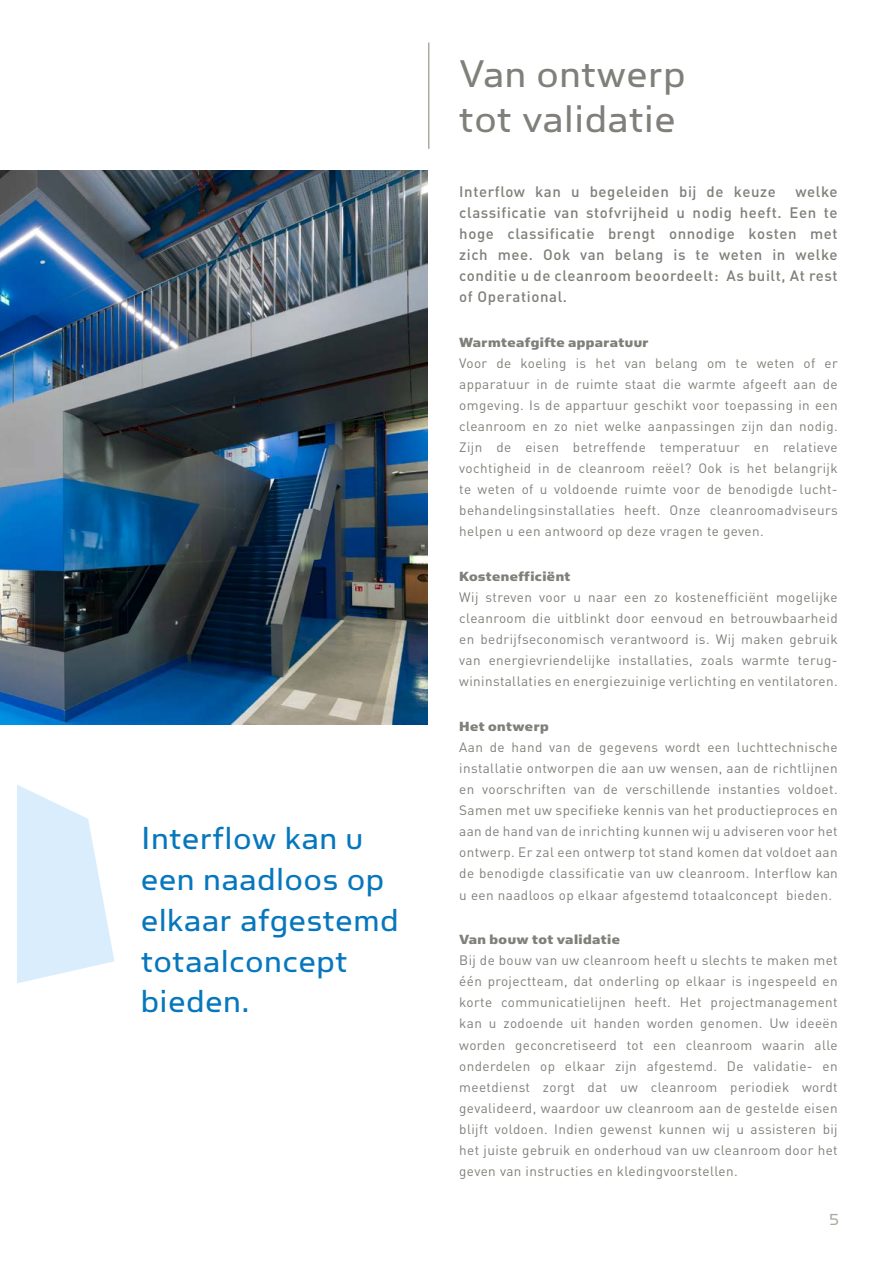
<style>
.page{position:relative;width:893px;height:1263px;background:#fff}
.page>*{position:absolute;margin:0;border:0;box-sizing:border-box;transform-origin:0 0}
.t1{font:43.5px/45px "Simian Text Orangutan";letter-spacing:.03em;color:#807f79}
.t2{font:36px/40.8px "Simian Text Orangutan";letter-spacing:.03em;color:#0777bd}
.t3{font:18px "Simian Display Orangutan";color:#acaba2}
.t4{font:500 15px/21px "DIN";letter-spacing:.04em;color:#807f79;text-align:justify}
.t5{font:15px "Simian Text Chimpanzee";letter-spacing:.03em;color:#807f79}
.t6{font:13.5px/21px "DIN";letter-spacing:.03em;color:#807f79;text-align:justify}
</style>
<div class="page">
<hr style="left:428px;top:43px;width:1px;height:106px;background:#acaba2">
<img style="left:0;top:170px;width:427px;height:555px">
<svg style="left:17px;top:785px;width:97px;height:198px"></svg>
<h2 class="t2" style="left:141px;top:817px;width:259px">Interflow kan u een naadloos op elkaar afgestemd totaalconcept bieden.</h2>
<h1 class="t1" style="left:459px;top:51px;width:228px">Van ontwerp tot validatie</h1>
<p class="t4" style="left:459px;top:181px;width:318px">Interflow kan u begeleiden bij de keuze</p>
<p class="t4" style="left:459px;top:181px;width:380px;text-indent:336px">welke classificatie van stofvrijheid u nodig heeft. Een te hoge classificatie brengt onnodige kosten met zich mee. Ook van belang is te weten in welke conditie u de cleanroom beoordeelt: As built, At rest of Operational.</p>
<p class="t5" style="left:459px;top:334px;width:191px">Warmteafgifte apparatuur</p>
<p class="t6" style="left:459px;top:353px;width:380px">Voor de koeling is het van belang om te weten of er apparatuur in de ruimte staat die warmte afgeeft aan de omgeving. Is de appartuur geschikt voor toepassing in een cleanroom en zo niet welke aanpassingen zijn dan nodig.<br>Zijn de eisen betreffende temperatuur en relatieve vochtigheid in de cleanroom reëel? Ook is het belangrijk te weten of u voldoende ruimte voor de benodigde lucht&shy;behandelingsinstallaties heeft. Onze cleanroomadviseurs helpen u een antwoord op deze vragen te geven.</p>
<p class="t5" style="left:459px;top:568px;width:113px">Kostenefficiënt</p>
<p class="t6" style="left:459px;top:587px;width:380px">Wij streven voor u naar een zo kostenefficiënt mogelijke cleanroom die uitblinkt door eenvoud en betrouwbaarheid en bedrijfseconomisch verantwoord is. Wij maken gebruik van energievriendelijke installaties, zoals warmte terug&shy;wininstallaties en energiezuinige verlichting en ventilatoren.</p>
<p class="t5" style="left:459px;top:718px;width:91px">Het ontwerp</p>
<p class="t6" style="left:459px;top:737px;width:380px">Aan de hand van de gegevens wordt een luchttechnische installatie ontworpen die aan uw wensen, aan de richtlijnen en voorschriften van de verschillende instanties voldoet.<br>Samen met uw specifieke kennis van het productieproces en aan de hand van de inrichting kunnen wij u adviseren voor het ontwerp. Er zal een ontwerp tot stand komen dat voldoet aan de benodigde classificatie van uw cleanroom. Interflow kan u een naadloos op elkaar afgestemd totaalconcept bieden.</p>
<p class="t5" style="left:459px;top:931px;width:162px">Van bouw tot validatie</p>
<p class="t6" style="left:459px;top:950px;width:380px">Bij de bouw van uw cleanroom heeft u slechts te maken met één projectteam, dat onderling op elkaar is ingespeeld en korte communicatielijnen heeft. Het projectmanagement kan u zodoende uit handen worden genomen. Uw ideeën worden geconcretiseerd tot een cleanroom waarin alle onderdelen op elkaar zijn afgestemd. De validatie- en meetdienst zorgt dat uw cleanroom periodiek wordt gevalideerd, waardoor uw cleanroom aan de gestelde eisen blijft voldoen. Indien gewenst kunnen wij u assisteren bij het juiste gebruik en onderhoud van uw cleanroom door het geven van instructies en kledingvoorstellen.</p>
<h3 class="t3" style="left:829px;top:1210px;width:11px">5</h3>
</div>
